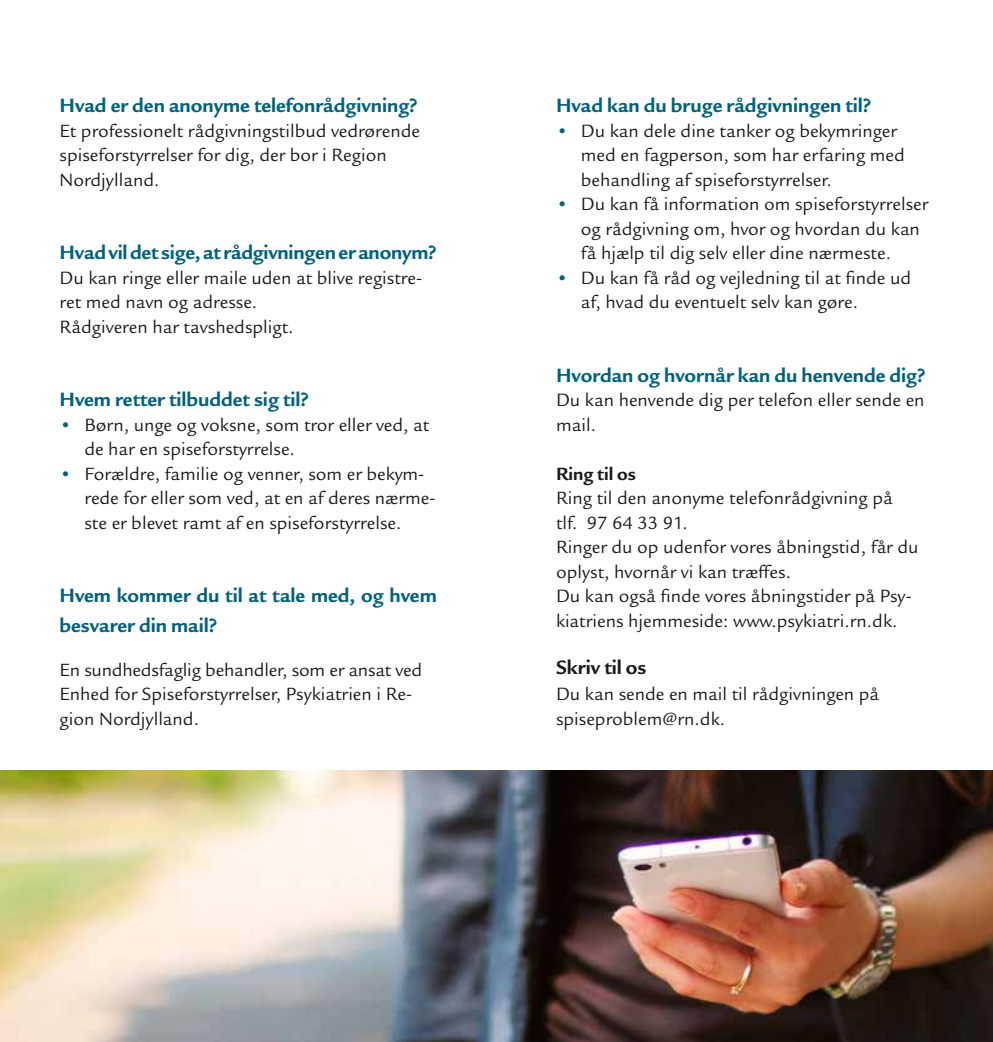
<style>
.page{position:relative;width:993px;height:1042px;background:#fff}
.page>*{position:absolute;margin:0;border:0;box-sizing:border-box;transform-origin:0 0}
.t1{font:700 21px/29.8px "Legacy Sans ITC Std";color:#00617c}
.t2{font:700 21px "Legacy Sans ITC Std";color:#1a1a18}
.t3{font:19.25px/24.5px "Legacy Sans ITC Std";color:#1a1a18}
.t4{font:700 19.25px "Legacy Sans ITC Std";color:#1a1a18}
.s1{color:#00617c}
</style>
<div class="page">
<img style="left:0;top:770px;width:992px;height:272px">
<p class="t1" style="left:60px;top:91px;width:359px">Hvad er den anonyme telefonrådgivning?</p>
<p class="t3" style="left:60px;top:118px;width:362px">Et professionelt rådgivningstilbud vedrørende spiseforstyrrelser for dig, der bor i Region<br>Nordjylland.</p>
<p class="t1" style="left:60px;top:238px;width:378px">Hvad vil det sige, at rådgivningen er anonym?</p>
<p class="t3" style="left:60px;top:265px;width:364px">Du kan ringe eller maile uden at blive registre&shy;ret med navn og adresse.<br>Rådgiveren har tavshedspligt.</p>
<p class="t1" style="left:60px;top:385px;width:251px">Hvem retter tilbuddet sig til?</p>
<p class="t3" style="left:84px;top:412px;width:346px;text-indent:-25px"><span class="s1">•</span> Børn, unge og voksne, som tror eller ved, at de har en spiseforstyrrelse.</p>
<p class="t3" style="left:84px;top:461px;width:352px;text-indent:-25px"><span class="s1">•</span> Forældre, familie og venner, som er bekym&shy;rede for eller som ved, at en af deres nærme&shy;ste er blevet ramt af en spiseforstyrrelse.</p>
<p class="t1" style="left:60px;top:581px;width:378px">Hvem kommer du til at tale med, og hvem besvarer din mail?</p>
<p class="t3" style="left:60px;top:657px;width:364px">En sundhedsfaglig behandler, som er ansat ved<br>Enhed for Spiseforstyrrelser, Psykiatrien i Re&shy;gion Nordjylland.</p>
<p class="t1" style="left:556px;top:91px;width:317px">Hvad kan du bruge rådgivningen til?</p>
<p class="t3" style="left:580px;top:118px;width:325px;text-indent:-25px"><span class="s1">•</span> Du kan dele dine tanker og bekymringer med en fagperson, som har erfaring med behandling af spiseforstyrrelser.</p>
<p class="t3" style="left:580px;top:192px;width:349px;text-indent:-25px"><span class="s1">•</span> Du kan få information om spiseforstyrrelser og rådgivning om, hvor og hvordan du kan få hjælp til dig selv eller dine nærmeste.</p>
<p class="t3" style="left:580px;top:265px;width:331px;text-indent:-25px"><span class="s1">•</span> Du kan få råd og vejledning til at finde ud af, hvad du eventuelt selv kan gøre.</p>
<p class="t1" style="left:556px;top:360px;width:371px">Hvordan og hvornår kan du henvende dig?</p>
<p class="t3" style="left:556px;top:388px;width:370px">Du kan henvende dig per telefon eller sende en mail.</p>
<p class="t4" style="left:556px;top:462px;width:81px">Ring til os</p>
<p class="t3" style="left:556px;top:486px;width:364px">Ring til den anonyme telefonrådgivning på tlf. 97 64 33 91.<br>Ringer du op udenfor vores åbningstid, får du oplyst, hvornår vi kan træffes.<br>Du kan også finde vores åbningstider på Psy&shy;kiatriens hjemmeside: www.psykiatri.rn.dk.</p>
<p class="t2" style="left:556px;top:655px;width:92px">Skriv til os</p>
<p class="t3" style="left:556px;top:682px;width:324px">Du kan sende en mail til rådgivningen på spiseproblem@rn.dk.</p>
</div>
